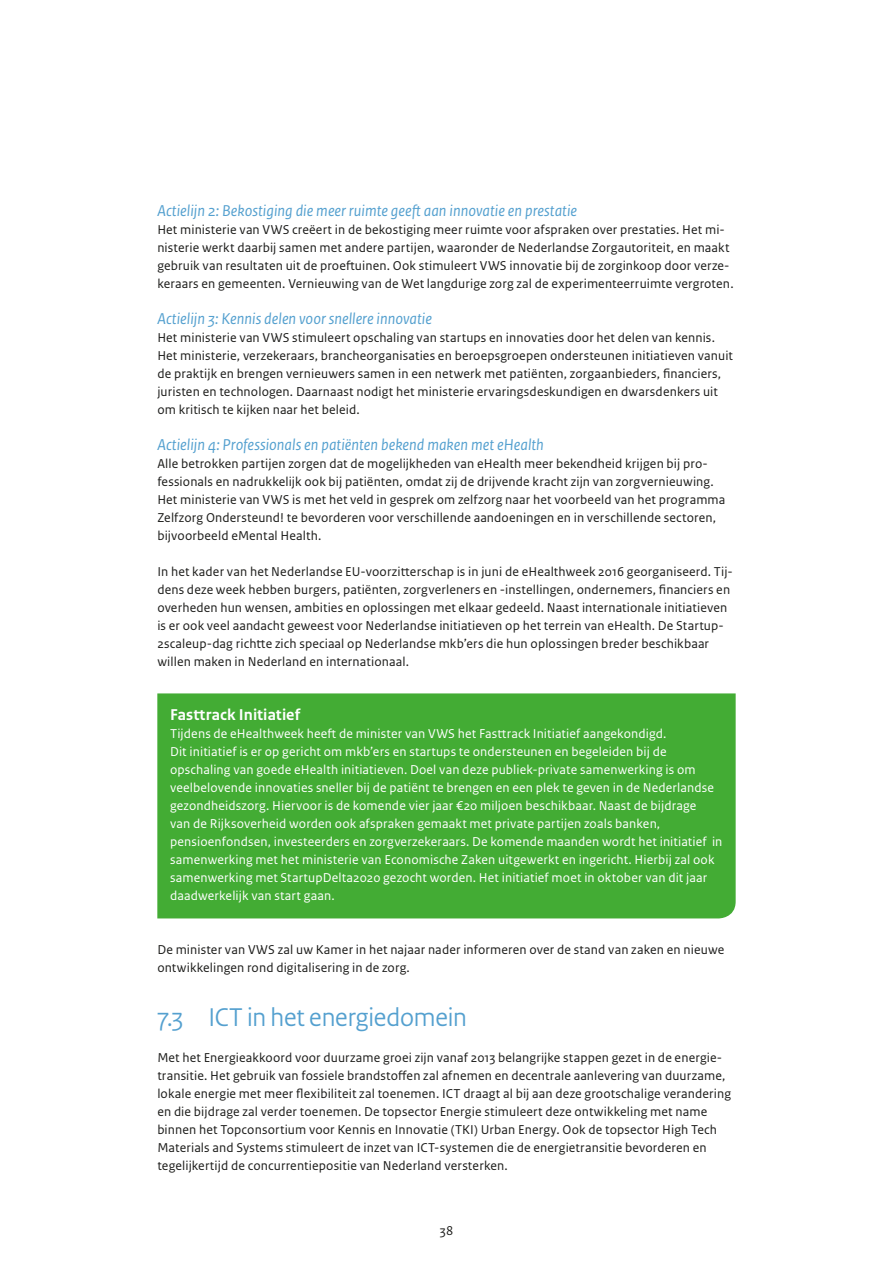
<style>
.page{position:relative;width:893px;height:1263px;background:#fff}
.page>*{position:absolute;margin:0;border:0;box-sizing:border-box;transform-origin:0 0}
._03_Paragraafkop{font:27px "Rijksoverheid Sans Heading";letter-spacing:-.005em;color:#54a0cf}
._03_Tussenkop{font:italic 16.5px "Rijksoverheid Sans Text";color:#54a0cf}
._07_Kaderkop{font:700 16.5px "Rijksoverheid Sans Text";letter-spacing:.005em;color:#fff}
._04_Platte_tekst{font:13.5px/18px "Rijksoverheid Sans Text";letter-spacing:.01em;color:#1c1c1a}
._07_Kadertekst{font:13.5px/18px "Rijksoverheid Sans Text";letter-spacing:.01em;color:#fff}
</style>
<div class="page">
<div style="left:157px;top:693px;width:579px;height:225px;background:#43ac34"></div>
<p class="_03_Tussenkop" style="left:157px;top:201px;width:421px">Actielijn 2: Bekostiging die meer ruimte geeft aan innovatie en prestatie</p>
<p class="_04_Platte_tekst" style="left:157px;top:221px;width:578px">Het ministerie van VWS creëert in de bekostiging meer ruimte voor afspraken over prestaties. Het mi&shy;nisterie werkt daarbij samen met andere partijen, waaronder de Nederlandse Zorgautoriteit, en maakt gebruik van resultaten uit de proeftuinen. Ook stimuleert VWS innovatie bij de zorginkoop door verze&shy;keraars en gemeenten. Vernieuwing van de Wet langdurige zorg zal de experimenteerruimte vergroten.</p>
<p class="_03_Tussenkop" style="left:157px;top:309px;width:276px">Actielijn 3: Kennis delen voor snellere innovatie</p>
<p class="_04_Platte_tekst" style="left:157px;top:329px;width:577px">Het ministerie van VWS stimuleert opschaling van startups en innovaties door het delen van kennis.<br>Het ministerie, verzekeraars, brancheorganisaties en beroepsgroepen ondersteunen initiatieven vanuit de praktijk en brengen vernieuwers samen in een netwerk met patiënten, zorgaanbieders, financiers, juristen en technologen. Daarnaast nodigt het ministerie ervaringsdeskundigen en dwarsdenkers uit om kritisch te kijken naar het beleid.</p>
<p class="_03_Tussenkop" style="left:157px;top:435px;width:388px">Actielijn 4: Professionals en patiënten bekend maken met eHealth</p>
<p class="_04_Platte_tekst" style="left:157px;top:455px;width:570px">Alle betrokken partijen zorgen dat de mogelijkheden van eHealth meer bekendheid krijgen bij pro&shy;fessionals en nadrukkelijk ook bij patiënten, omdat zij de drijvende kracht zijn van zorgvernieuwing.<br>Het ministerie van VWS is met het veld in gesprek om zelfzorg naar het voorbeeld van het programma Zelfzorg Ondersteund! te bevorderen voor verschillende aandoeningen en in verschillende sectoren, bijvoorbeeld eMental Health.</p>
<p class="_04_Platte_tekst" style="left:157px;top:563px;width:577px">In het kader van het Nederlandse EU-voorzitterschap is in juni de eHealthweek 2016 georganiseerd. Tij&shy;dens deze week hebben burgers, patiënten, zorgverleners en -instellingen, ondernemers, financiers en overheden hun wensen, ambities en oplossingen met elkaar gedeeld. Naast internationale initiatieven is er ook veel aandacht geweest voor Nederlandse initiatieven op het terrein van eHealth. De Startup-2scaleup-dag richtte zich speciaal op Nederlandse mkb’ers die hun oplossingen breder beschikbaar willen maken in Nederland en internationaal.</p>
<p class="_07_Kaderkop" style="left:170px;top:705px;width:132px">Fasttrack Initiatief</p>
<p class="_07_Kadertekst" style="left:170px;top:725px;width:554px">Tijdens de eHealthweek heeft de minister van VWS het Fasttrack Initiatief aangekondigd.<br>Dit initiatief is er op gericht om mkb’ers en startups te ondersteunen en begeleiden bij de opschaling van goede eHealth initiatieven. Doel van deze publiek-private samenwerking is om veelbelovende innovaties sneller bij de patiënt te brengen en een plek te geven in de Nederlandse gezondheidszorg. Hiervoor is de komende vier jaar €20 miljoen beschikbaar. Naast de bijdrage<br>van de Rijksoverheid worden ook afspraken gemaakt met private partijen zoals banken, pensioenfondsen, investeerders en zorgverzekeraars. De komende maanden wordt het initiatief in samenwerking met het ministerie van Economische Zaken uitgewerkt en ingericht. Hierbij zal ook samenwerking met StartupDelta2020 gezocht worden. Het initiatief moet in oktober van dit jaar daadwerkelijk van start gaan.</p>
<p class="_04_Platte_tekst" style="left:157px;top:941px;width:568px">De minister van VWS zal uw Kamer in het najaar nader informeren over de stand van zaken en nieuwe ontwikkelingen rond digitalisering in de zorg.</p>
<p class="_03_Paragraafkop" style="left:157px;top:1002px;width:311px">7.3 ICT in het energiedomein</p>
<p class="_04_Platte_tekst" style="left:157px;top:1049px;width:575px">Met het Energieakkoord voor duurzame groei zijn vanaf 2013 belangrijke stappen gezet in de energie&shy;transitie. Het gebruik van fossiele brandstoffen zal afnemen en decentrale aanlevering van duurzame, lokale energie met meer flexibiliteit zal toenemen. ICT draagt al bij aan deze grootschalige verandering en die bijdrage zal verder toenemen. De topsector Energie stimuleert deze ontwikkeling met name binnen het Topconsortium voor Kennis en Innovatie (TKI) Urban Energy. Ook de topsector High Tech Materials and Systems stimuleert de inzet van ICT-systemen die de energietransitie bevorderen en tegelijkertijd de concurrentiepositie van Nederland versterken.</p>
<p class="_04_Platte_tekst" style="left:440px;top:1222px;width:15px">38</p>
</div>
